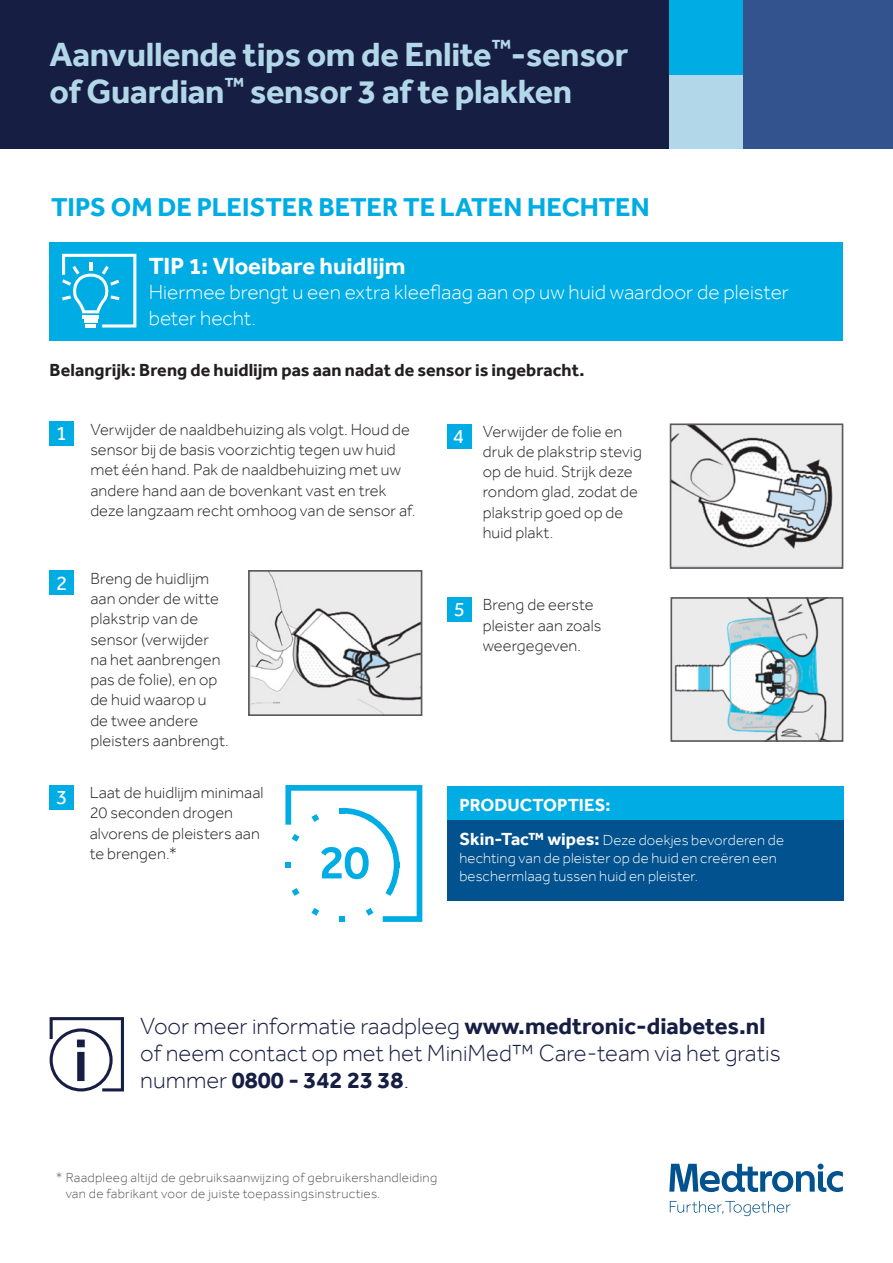
<style>
.page{position:relative;width:893px;height:1263px;background:#fff}
.page>*{position:absolute;margin:0;border:0;box-sizing:border-box;transform-origin:0 0}
.t1{font:700 34.5px/37.7px "Effra";letter-spacing:-.01em;color:#b2d7e8}
.t2{font:700 26.55px "Effra";letter-spacing:-.005em;color:#00ace4}
.t3{font:300 24px/27px "Effra";color:#171e43}
.t4{font:700 24px "Effra";color:#fff}
.t5{font:300 21px/25.5px "Effra";color:#fff}
.t6{font:20.85px "Effra";color:#fff}
.t7{font:20.7px "Effra";color:#fff}
.t8{font:700 18px "Effra";color:#231f20}
.t9{font:700 18px "Effra";letter-spacing:.005em;color:#fff}
.t10{font:300 16.5px/20.2px "Effra";letter-spacing:.005em;color:#231f20}
.t11{font:300 15px/18px "Effra";letter-spacing:.005em;color:#fff}
.t12{font:300 13.5px/16.5px "Effra";letter-spacing:.02em;color:#58595b}
.s1{font-weight:700;font-size:18px}
.s2{font-weight:700}
</style>
<div class="page">
<div style="left:50px;top:242px;width:793px;height:98px;background:#00ace4"></div>
<div style="left:447px;top:786px;width:396px;height:92px;background:#00ace4"></div>
<div style="left:447px;top:820px;width:396px;height:81px;background:#01528e"></div>
<div style="left:50px;top:422px;width:24px;height:24px;background:#00ace4"></div>
<div style="left:50px;top:571px;width:24px;height:24px;background:#00ace4"></div>
<div style="left:50px;top:785px;width:24px;height:24px;background:#00ace4"></div>
<div style="left:447px;top:424px;width:24px;height:24px;background:#00ace4"></div>
<div style="left:447px;top:597px;width:24px;height:24px;background:#00ace4"></div>
<div style="left:0;top:0;width:669px;height:149px;background:#171e43"></div>
<div style="left:669px;top:74px;width:75px;height:75px;background:#b2d7e8"></div>
<div style="left:669px;top:0;width:75px;height:74px;background:#00ace4"></div>
<div style="left:744px;top:0;width:149px;height:149px;background:#33538e"></div>
<svg style="left:669px;top:1163px;width:174px;height:53px"></svg>
<svg style="left:62px;top:254px;width:74px;height:73px"></svg>
<img style="left:251px;top:573px;width:168px;height:140px">
<div style="left:248px;top:570px;width:174px;height:146px;border:2px solid #58595b"></div>
<img style="left:673px;top:600px;width:167px;height:139px">
<div style="left:670px;top:597px;width:173px;height:145px;border:2px solid #58595b"></div>
<img style="left:673px;top:426px;width:167px;height:140px">
<div style="left:670px;top:423px;width:173px;height:146px;border:2px solid #58595b"></div>
<svg style="left:285px;top:785px;width:137px;height:137px"></svg>
<svg style="left:50px;top:1017px;width:74px;height:74px"></svg>
<h1 class="t1" style="left:50px;top:35px;width:580px">Aanvullende tips om de Enlite<sup>™</sup>-sensor of Guardian<sup>™</sup> sensor 3 af te plakken</h1>
<h2 class="t2" style="left:51px;top:191px;width:600px">TIPS OM DE PLEISTER BETER TE LATEN HECHTEN</h2>
<h3 class="t4" style="left:149px;top:251px;width:258px">TIP 1: Vloeibare huidlijm</h3>
<p class="t5" style="left:149px;top:279px;width:642px">Hiermee brengt u een extra kleeflaag aan op uw huid waardoor de pleister beter hecht.</p>
<p class="t8" style="left:50px;top:359px;width:537px">Belangrijk: Breng de huidlijm pas aan nadat de sensor is ingebracht.</p>
<p class="t7" style="left:56px;top:421px;width:13px">1</p>
<p class="t10" style="left:90px;top:419px;width:326px">Verwijder de naaldbehuizing als volgt. Houd de sensor bij de basis voorzichtig tegen uw huid met één hand. Pak de naaldbehuizing met uw andere hand aan de bovenkant vast en trek deze langzaam recht omhoog van de sensor af.</p>
<p class="t7" style="left:453px;top:424px;width:13px">4</p>
<p class="t10" style="left:483px;top:421px;width:161px">Verwijder de folie en druk de plakstrip stevig op de huid. Strijk deze rondom glad, zodat de plakstrip goed op de huid plakt.</p>
<p class="t6" style="left:56px;top:570px;width:13px">2</p>
<p class="t10" style="left:90px;top:568px;width:140px">Breng de huidlijm aan onder de witte plakstrip van de sensor (verwijder na het aanbrengen pas de folie), en op de huid waarop u<br>de twee andere pleisters aanbrengt.</p>
<p class="t7" style="left:454px;top:597px;width:13px">5</p>
<p class="t10" style="left:483px;top:595px;width:120px">Breng de eerste pleister aan zoals weergegeven.</p>
<p class="t7" style="left:56px;top:785px;width:13px">3</p>
<p class="t10" style="left:90px;top:782px;width:175px">Laat de huidlijm minimaal<br>20 seconden drogen alvorens de pleisters aan te brengen.*</p>
<p class="t9" style="left:459px;top:794px;width:153px">PRODUCTOPTIES:</p>
<p class="t11" style="left:459px;top:831px;width:326px"><span class="s1">Skin-Tac™ wipes:</span> Deze doekjes bevorderen de hechting van de pleister op de huid en creëren een beschermlaag tussen huid en pleister.</p>
<h3 class="t3" style="left:140px;top:1012px;width:642px">Voor meer informatie raadpleeg <span class="s2">www.medtronic-diabetes.nl </span>of neem contact op met het MiniMed™ Care-team via het gratis nummer <span class="s2">0800 - 342 23 38</span>.</h3>
<p class="t12" style="left:66px;top:1169px;width:373px;text-indent:-10px">* Raadpleeg altijd de gebruiksaanwijzing of gebruikershandleiding van de fabrikant voor de juiste toepassingsinstructies.</p>
</div>
